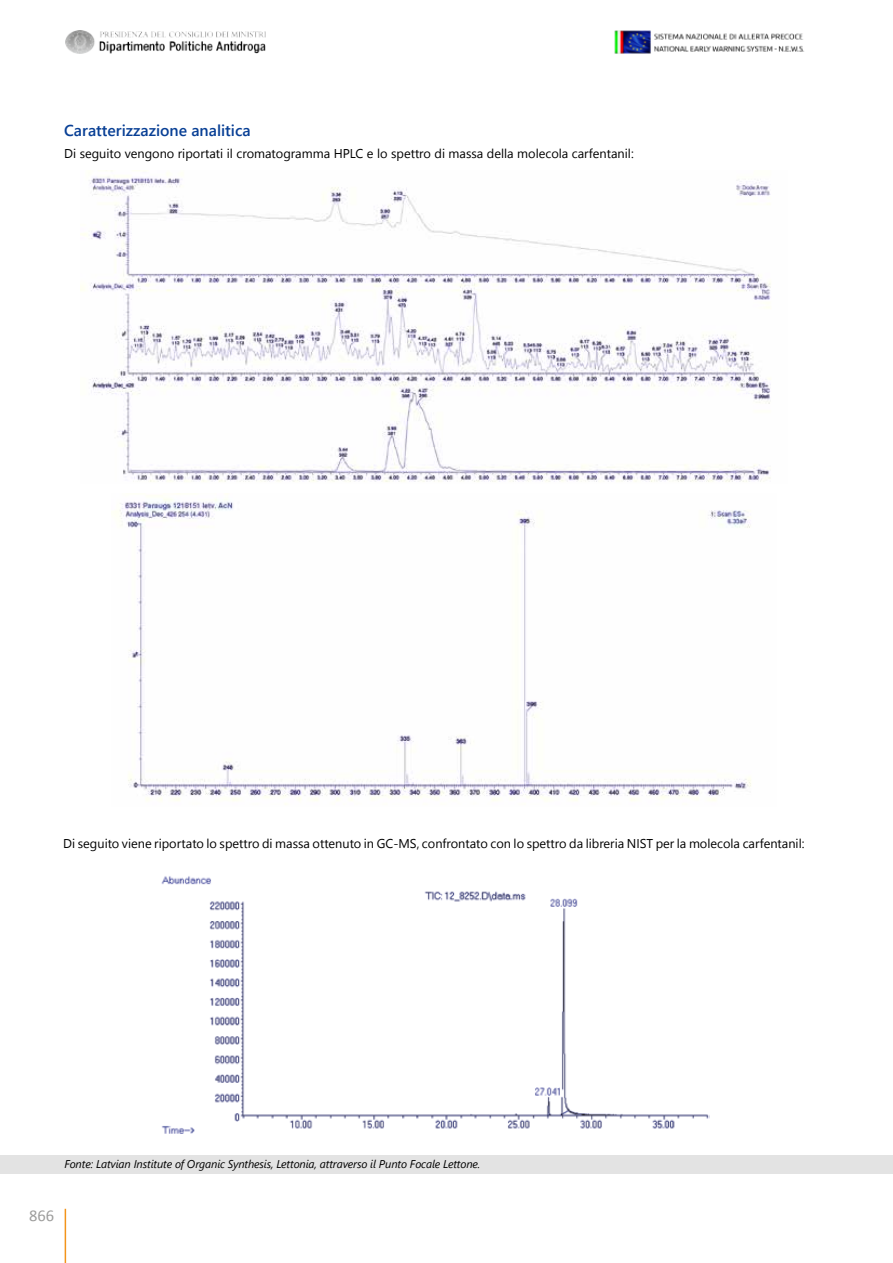
<style>
.page{position:relative;width:893px;height:1263px;background:#fff}
.page>*{position:absolute;margin:0;border:0;box-sizing:border-box;transform-origin:0 0}
.t1{font:16.5px "Calibri";color:#9d9d9c}
.t2{font:600 15.75px "Segoe UI";color:#083f95}
.t3{font:12.75px "Segoe UI";color:#000}
.t4{font:italic 11.25px "Segoe UI";letter-spacing:-.01em;color:#000}
</style>
<div class="page">
<hr style="left:65px;top:1209px;width:1px;height:54px;background:#f3941b">
<img style="left:66px;top:30px;width:199px;height:24px">
<img style="left:614px;top:31px;width:190px;height:23px">
<img style="left:80px;top:170px;width:691px;height:312px">
<img style="left:115px;top:493px;width:636px;height:312px">
<img style="left:161px;top:876px;width:548px;height:257px">
<div style="left:0;top:1155px;width:893px;height:18px;background:#e3e3e3"></div>
<p class="t2" style="left:64px;top:118px;width:188px">Caratterizzazione analitica</p>
<p class="t3" style="left:64px;top:144px;width:571px">Di seguito vengono riportati il cromatogramma HPLC e lo spettro di massa della molecola carfentanil:</p>
<p class="t3" style="left:63px;top:834px;width:743px">Di seguito viene riportato lo spettro di massa ottenuto in GC-MS, confrontato con lo spettro da libreria NIST per la molecola carfentanil:</p>
<p class="t4" style="left:64px;top:1156px;width:418px">Fonte: Latvian Institute of Organic Synthesis, Lettonia, attraverso il Punto Focale Lettone.</p>
<p class="t1" style="left:29px;top:1205px;width:27px">866</p>
</div>
